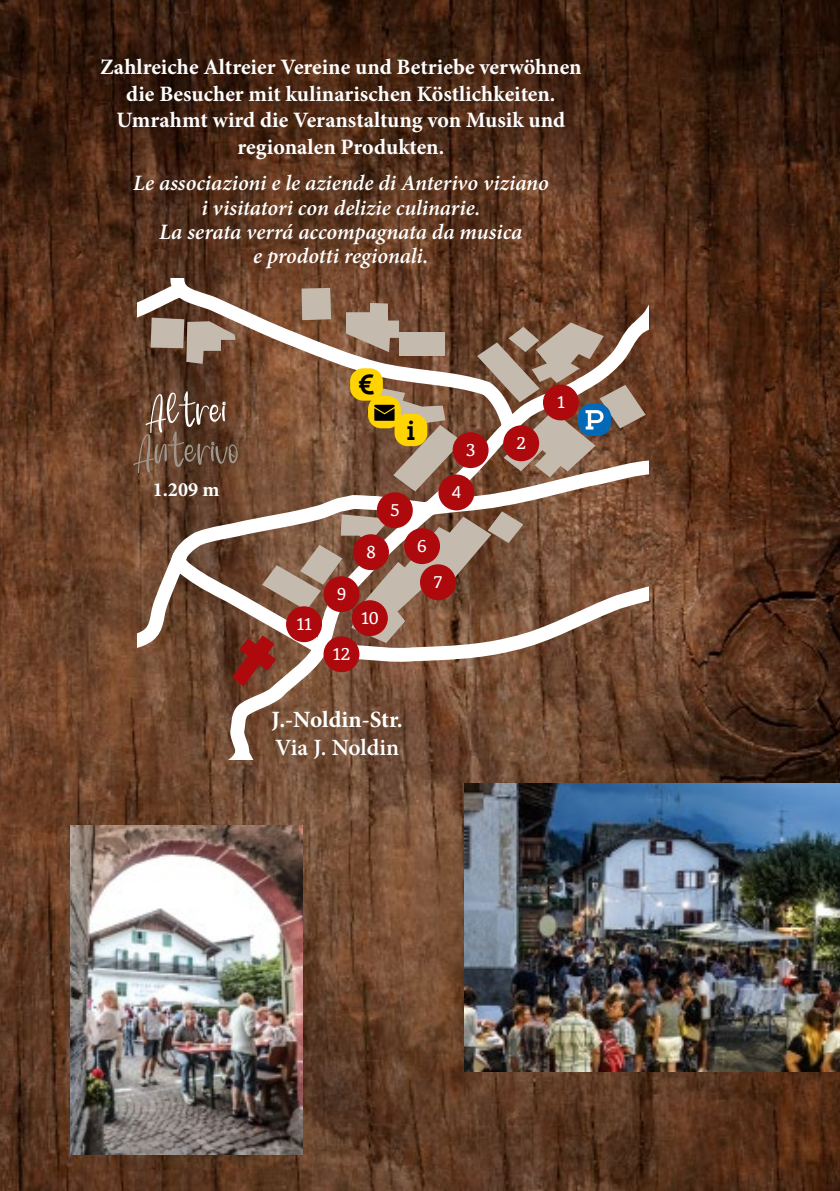
<style>
.page{position:relative;width:840px;height:1191px;background:#fff}
.page>*{position:absolute;margin:0;border:0;box-sizing:border-box;transform-origin:0 0}
.t1{font:58px "Scriptones";color:#9e978c}
.t2{font:58px "Scriptones";color:#fff}
.t3{font:800 27.8px "Nexa Slab";color:#000}
.t4{font:700 23.4px "Minion Pro";letter-spacing:-.005em;color:#fff}
.t5{font:600 23.4px "Minion Pro";color:#fff}
.t6{font:700 22px/26.4px "Minion Pro";color:#fff;text-align:center}
.t7{font:italic 600 22px/24.4px "Minion Pro";letter-spacing:-.005em;color:#fff;text-align:center}
.t8{font:700 20.2px "Minion Pro";color:#fff}
.t9{font:19px "Premiera";color:#fff}
</style>
<div class="page">
<img style="left:0;top:0;width:839px;height:1191px">
<img style="left:464px;top:783px;width:375px;height:288px">
<img style="left:71px;top:826px;width:231px;height:328px">
<svg style="left:523px;top:713px;width:124px;height:47px;background:#6e4a32"></svg>
<svg style="left:138px;top:278px;width:509px;height:435px;background:#815e48"></svg>
<svg style="left:151px;top:317px;width:84px;height:47px;background:#978273"></svg>
<div style="left:399px;top:332px;width:45px;height:24px;background:#c4baae"></div>
<svg style="left:346px;top:303px;width:53px;height:49px;background:#a89281"></svg>
<svg style="left:301px;top:288px;width:30px;height:32px"></svg>
<svg style="left:138px;top:511px;width:385px;height:249px;background:#8a6956"></svg>
<div style="left:350px;top:368px;width:32px;height:33px;background:#ffd400;border-radius:13px"></div>
<svg style="left:359px;top:383px;width:103px;height:108px;background:#9c7e49"></svg>
<svg style="left:477px;top:278px;width:170px;height:199px;background:#8f7666"></svg>
<div style="left:542px;top:384px;width:36px;height:36px;background:#ae0a0d;border-radius:50%"></div>
<div style="left:503px;top:425px;width:36px;height:36px;background:#ae0a0d;border-radius:50%"></div>
<div style="left:438px;top:474px;width:36px;height:36px;background:#ae0a0d;border-radius:50%"></div>
<div style="left:376px;top:492px;width:36px;height:36px;background:#ae0a0d;border-radius:50%"></div>
<div style="left:404px;top:528px;width:36px;height:36px;background:#ae0a0d;border-radius:50%"></div>
<div style="left:420px;top:564px;width:35px;height:36px;background:#ae0a0d;border-radius:50%"></div>
<div style="left:353px;top:534px;width:36px;height:36px;background:#ae0a0d;border-radius:50%"></div>
<div style="left:323px;top:576px;width:36px;height:36px;background:#ae0a0d;border-radius:50%"></div>
<div style="left:351px;top:600px;width:36px;height:36px;background:#ae0a0d;border-radius:50%"></div>
<div style="left:323px;top:636px;width:36px;height:36px;background:#ae0a0d;border-radius:50%"></div>
<div style="left:452px;top:432px;width:36px;height:36px;background:#ae0a0d;border-radius:50%"></div>
<div style="left:286px;top:606px;width:36px;height:36px;background:#ae0a0d;border-radius:50%"></div>
<p class="t6" style="left:100px;top:54px;width:483px">Zahlreiche Altreier Vereine und Betriebe verwöhnen die Besucher mit kulinarischen Köstlichkeiten.<br>Umrahmt wird die Veranstaltung von Musik und regionalen Produkten.</p>
<p class="t7" style="left:133px;top:171px;width:417px">Le associazioni e le aziende di Anterivo viziano i visitatori con delizie culinarie.<br>La serata verrá accompagnata da musica<br>e prodotti regionali.</p>
<h1 class="t2" style="left:146px;top:387px;width:81px">Altrei</h1>
<h1 class="t1" style="left:134px;top:427px;width:106px">Anterivo</h1>
<p class="t8" style="left:153px;top:475px;width:68px">1.209 m</p>
<p class="t9" style="left:296px;top:612px;width:17px">11</p>
<p class="t3" style="left:358px;top:367px;width:18px">€</p>
<p class="t9" style="left:336px;top:582px;width:11px">9</p>
<p class="t9" style="left:332px;top:642px;width:19px">12</p>
<p class="t9" style="left:366px;top:540px;width:11px">8</p>
<p class="t9" style="left:361px;top:606px;width:19px">10</p>
<p class="t3" style="left:406px;top:413px;width:10px">i</p>
<p class="t9" style="left:466px;top:438px;width:11px">3</p>
<p class="t9" style="left:390px;top:498px;width:11px">5</p>
<p class="t9" style="left:451px;top:481px;width:11px">4</p>
<p class="t9" style="left:417px;top:534px;width:11px">6</p>
<p class="t9" style="left:433px;top:570px;width:10px">7</p>
<p class="t4" style="left:271px;top:703px;width:133px">J.-Noldin-Str.</p>
<p class="t5" style="left:275px;top:731px;width:125px">Via J. Noldin</p>
<p class="t9" style="left:516px;top:432px;width:11px">2</p>
<p class="t9" style="left:556px;top:391px;width:9px">1</p>
</div>
